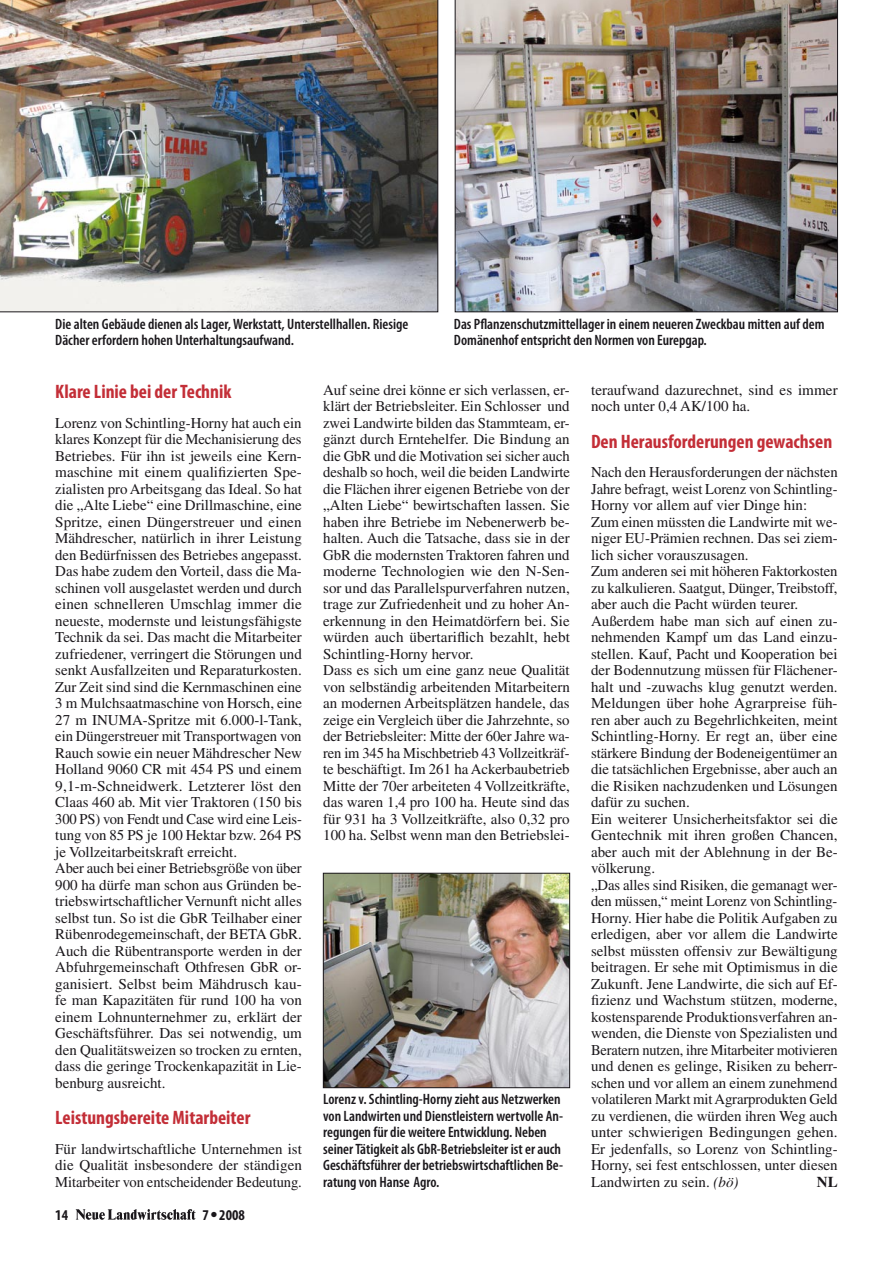
<style>
.page{position:relative;width:893px;height:1263px;background:#fff}
.page>*{position:absolute;margin:0;border:0;box-sizing:border-box;transform-origin:0 0}
.t1{font:700 condensed 19.5px "Myriad Pro";color:#c32e37}
.t2{font:15px/16.5px "Times LT Std";color:#1a171b}
.t3{font:600 condensed 15px/16.5px "Myriad Pro";color:#1a171b}
.t4{font:700 condensed 15px "Myriad Pro";color:#1a171b}
.t5{font:700 15px "Times LT Std";color:#1a171b}
.s1{font-style:italic}
</style>
<div class="page">
<svg style="left:76px;top:1209px;width:120px;height:11px"></svg>
<img style="left:0;top:0;width:438px;height:312px">
<img style="left:455px;top:0;width:383px;height:312px">
<img style="left:325px;top:875px;width:243px;height:211px">
<div style="left:323px;top:873px;width:247px;height:215px;border:1px solid #1a171b"></div>
<p class="t3" style="left:55px;top:315px;width:355px">Die alten Gebäude dienen als Lager, Werkstatt, Unterstellhallen. Riesige<br>Dächer erfordern hohen Unterhaltungsaufwand.</p>
<p class="t3" style="left:454px;top:315px;width:372px">Das Pflanzenschutzmittellager in einem neueren Zweckbau mitten auf dem<br>Domänenhof entspricht den Normen von Eurepgap.</p>
<h1 class="t1" style="left:55px;top:380px;width:178px">Klare Linie bei derTechnik</h1>
<p class="t2" style="left:55px;top:414px;width:248px">Lorenz von Schintling-Horny hat auch ein klares Konzept für die Mechanisierung des Betriebes. Für ihn ist jeweils eine Kern&shy;maschine mit einem qualifizierten Spe&shy;zialisten pro Arbeitsgang das Ideal. So hat die „Alte Liebe“ eine Drillmaschine, eine Spritze, einen Düngerstreuer und einen Mähdrescher, natürlich in ihrer Leistung den Bedürfnissen des Betriebes angepasst.<br>Das habe zudem den Vorteil, dass die Ma&shy;schinen voll ausgelastet werden und durch einen schnelleren Umschlag immer die neueste, modernste und leistungsfähigste Technik da sei. Das macht die Mitarbeiter zufriedener, verringert die Störungen und senkt Ausfallzeiten und Reparaturkosten.<br>Zur Zeit sind sind die Kernmaschinen eine 3 m Mulchsaatmaschine von Horsch, eine 27 m INUMA-Spritze mit 6.000-l-Tank, ein Düngerstreuer mit Transportwagen von Rauch sowie ein neuer Mähdrescher New Holland 9060 CR mit 454 PS und einem 9,1-m-Schneidwerk. Letzterer löst den Claas 460 ab. Mit vier Traktoren (150 bis 300 PS) von Fendt und Case wird eine Leis&shy;tung von 85 PS je 100 Hektar bzw. 264 PS je Vollzeitarbeitskraft erreicht.<br>Aber auch bei einer Betriebsgröße von über 900 ha dürfe man schon aus Gründen be&shy;triebswirtschaftlicher Vernunft nicht alles selbst tun. So ist die GbR Teilhaber einer Rübenrodegemeinschaft, der BETA GbR.<br>Auch die Rübentransporte werden in der Abfuhrgemeinschaft Othfresen GbR or&shy;ganisiert. Selbst beim Mähdrusch kau&shy;fe man Kapazitäten für rund 100 ha von einem Lohnunternehmer zu, erklärt der Geschäftsführer. Das sei notwendig, um den Qualitätsweizen so trocken zu ernten, dass die geringe Trockenkapazität in Lie&shy;benburg ausreicht.</p>
<h1 class="t1" style="left:55px;top:1105px;width:197px">Leistungsbereite Mitarbeiter</h1>
<p class="t2" style="left:55px;top:1140px;width:248px;text-align:justify">Für landwirtschaftliche Unternehmen ist die Qualität insbesondere der ständigen Mitarbeiter von entscheidender Bedeutung.</p>
<p class="t4" style="left:55px;top:1205px;width:14px">14</p>
<p class="t4" style="left:202px;top:1205px;width:44px">7 2008</p>
<p class="t2" style="left:323px;top:381px;width:248px">Auf seine drei könne er sich verlassen, er&shy;klärt der Betriebsleiter. Ein Schlosser und zwei Landwirte bilden das Stammteam, er&shy;gänzt durch Erntehelfer. Die Bindung an die GbR und die Motivation sei sicher auch deshalb so hoch, weil die beiden Landwirte die Flächen ihrer eigenen Betriebe von der „Alten Liebe“ bewirtschaften lassen. Sie haben ihre Betriebe im Nebenerwerb be&shy;halten. Auch die Tatsache, dass sie in der GbR die modernsten Traktoren fahren und moderne Technologien wie den N-Sen&shy;sor und das Parallelspurverfahren nutzen, trage zur Zufriedenheit und zu hoher An&shy;erkennung in den Heimatdörfern bei. Sie würden auch übertariflich bezahlt, hebt Schintling-Horny hervor.<br>Dass es sich um eine ganz neue Qualität von selbständig arbeitenden Mitarbeitern an modernen Arbeitsplätzen handele, das zeige ein Vergleich über die Jahrzehnte, so der Betriebsleiter: Mitte der 60er Jahre wa&shy;ren im 345 ha Mischbetrieb 43 Vollzeitkräf&shy;te beschäftigt. Im 261 ha Ackerbaubetrieb Mitte der 70er arbeiteten 4 Vollzeitkräfte, das waren 1,4 pro 100 ha. Heute sind das für 931 ha 3 Vollzeitkräfte, also 0,32 pro 100 ha. Selbst wenn man den Betriebslei-</p>
<p class="t2" style="left:591px;top:381px;width:248px">teraufwand dazurechnet, sind es immer noch unter 0,4 AK/100 ha.</p>
<h1 class="t1" style="left:591px;top:429px;width:243px">Den Herausforderungen gewachsen</h1>
<p class="t2" style="left:591px;top:464px;width:248px">Nach den Herausforderungen der nächsten Jahre befragt, weist Lorenz von Schintling-Horny vor allem auf vier Dinge hin:<br>Zum einen müssten die Landwirte mit we&shy;niger EU-Prämien rechnen. Das sei ziem&shy;lich sicher vorauszusagen.<br>Zum anderen sei mit höheren Faktorkosten zu kalkulieren. Saatgut, Dünger, Treibstoff, aber auch die Pacht würden teurer.<br>Außerdem habe man sich auf einen zu&shy;nehmenden Kampf um das Land einzu&shy;stellen. Kauf, Pacht und Kooperation bei der Bodennutzung müssen für Flächener&shy;halt und -zuwachs klug genutzt werden.<br>Meldungen über hohe Agrarpreise füh&shy;ren aber auch zu Begehrlichkeiten, meint Schintling-Horny. Er regt an, über eine stärkere Bindung der Bodeneigentümer an die tatsächlichen Ergebnisse, aber auch an die Risiken nachzudenken und Lösungen dafür zu suchen.<br>Ein weiterer Unsicherheitsfaktor sei die Gentechnik mit ihren großen Chancen, aber auch mit der Ablehnung in der Be&shy;völkerung.<br>„Das alles sind Risiken, die gemanagt wer&shy;den müssen,“ meint Lorenz von Schintling-Horny. Hier habe die Politik Aufgaben zu erledigen, aber vor allem die Landwirte selbst müssten offensiv zur Bewältigung beitragen. Er sehe mit Optimismus in die Zukunft. Jene Landwirte, die sich auf Ef&shy;fizienz und Wachstum stützen, moderne, kostensparende Produktionsverfahren an&shy;wenden, die Dienste von Spezialisten und Beratern nutzen, ihre Mitarbeiter motivieren und denen es gelinge, Risiken zu beherr&shy;schen und vor allem an einem zunehmend volatileren Markt mit Agrarprodukten Geld zu verdienen, die würden ihren Weg auch unter schwierigen Bedingungen gehen.<br>Er jedenfalls, so Lorenz von Schintling-Horny, sei fest entschlossen, unter diesen Landwirten zu sein. <span class="s1">(bö)</span></p>
<p class="t3" style="left:323px;top:1090px;width:241px">Lorenz v. Schintling-Horny zieht aus Netzwerken von Landwirten und Dienstleistern wertvolle An&shy;regungen für die weitere Entwicklung. Neben seiner Tätigkeit als GbR-Betriebsleiter ist er auch Geschäftsführer der betriebswirtschaftlichen Be&shy;ratung von Hanse Agro.</p>
<p class="t5" style="left:817px;top:1172px;width:22px">NL</p>
</div>
